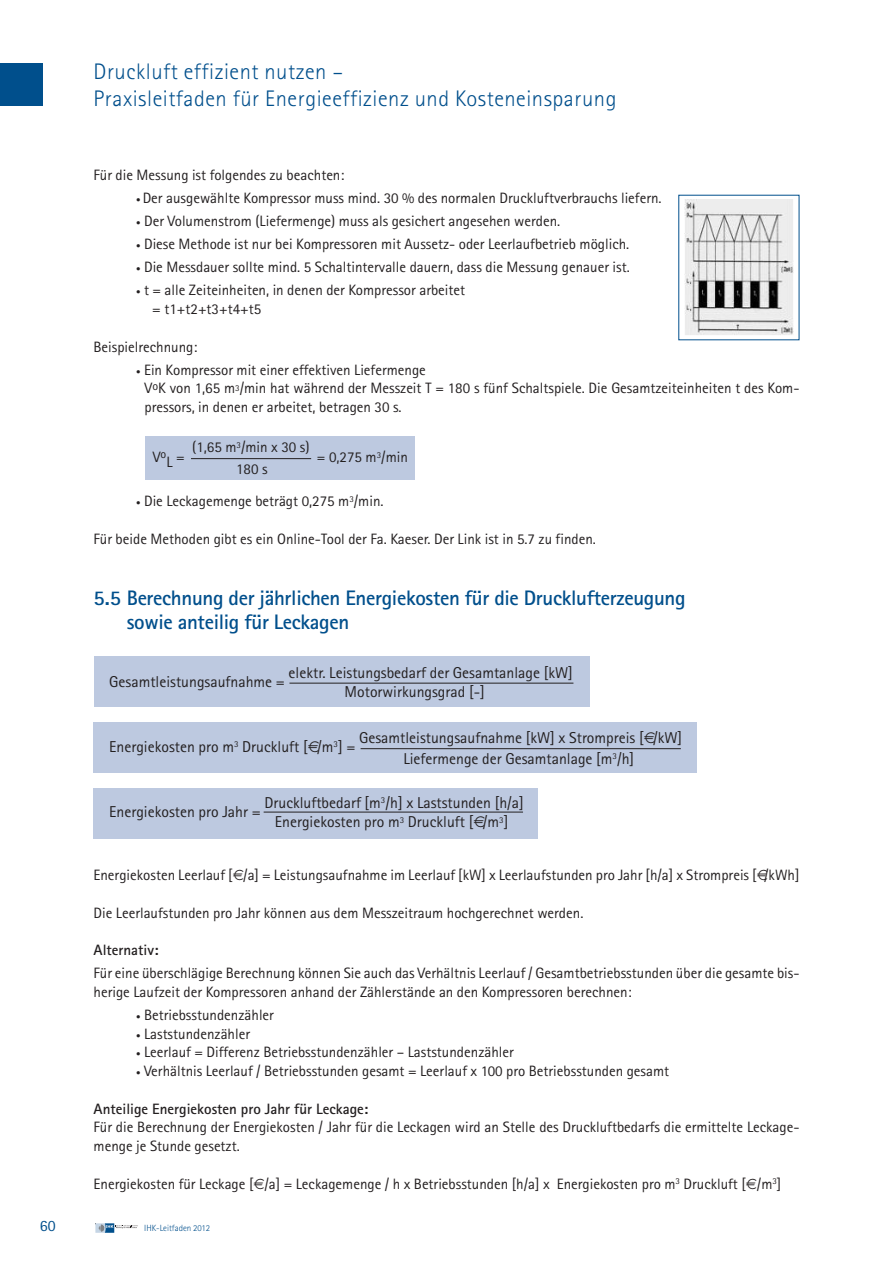
<style>
.page{position:relative;width:893px;height:1263px;background:#fff}
.page>*{position:absolute;margin:0;border:0;box-sizing:border-box;transform-origin:0 0}
.t1{font:300 22.5px/27px "Rotis Sans Serif";letter-spacing:.025em;color:#004f8c}
.t2{font:700 21px/24px "Rotis Sans Serif";letter-spacing:-.015em;color:#004f8c}
.t3{font:15.75px/19.5px "Rotis Sans Serif";color:#231f20;text-align:center}
.t4{font:15.75px "Rotis Sans Serif";color:#004f8c}
.t5{font:15px/18.8px "Rotis Sans Serif";color:#231f20}
.t6{font:700 15px "Rotis Sans Serif";color:#231f20}
.t7{font:300 9px "Rotis Sans Serif";color:#004f8c}
.s1{font-size:9px}
</style>
<div class="page">
<div style="left:0;top:64px;width:43px;height:42px;background:#004f8c"></div>
<svg style="left:95px;top:1223px;width:43px;height:10px"></svg>
<img style="left:684px;top:199px;width:109px;height:136px">
<div style="left:145px;top:436px;width:270px;height:43px;background:#bdc9e0"></div>
<hr style="left:191px;top:458px;width:120px;height:1px;background:#231f20">
<div style="left:94px;top:657px;width:495px;height:50px;background:#bdc9e0"></div>
<hr style="left:289px;top:683px;width:284px;height:1px;background:#231f20">
<div style="left:94px;top:722px;width:603px;height:50px;background:#bdc9e0"></div>
<hr style="left:361px;top:748px;width:320px;height:1px;background:#231f20">
<div style="left:94px;top:788px;width:444px;height:50px;background:#bdc9e0"></div>
<hr style="left:264px;top:812px;width:259px;height:1px;background:#231f20">
<h1 class="t1" style="left:94px;top:60px;width:524px">Druckluft effizient nutzen –<br>Praxisleitfaden für Energieeffizienz und Kosteneinsparung</h1>
<p class="t5" style="left:94px;top:167px;width:252px">Für die Messung ist folgendes zu beachten:</p>
<p class="t5" style="left:136px;top:190px;width:527px"><span class="s1">•</span> Der ausgewählte Kompressor muss mind. 30 % des normalen Druckluftverbrauchs liefern.</p>
<p class="t5" style="left:136px;top:213px;width:426px"><span class="s1">•</span> Der Volumenstrom (Liefermenge) muss als gesichert angesehen werden.</p>
<p class="t5" style="left:136px;top:236px;width:495px"><span class="s1">•</span> Diese Methode ist nur bei Kompressoren mit Aussetz- oder Leerlaufbetrieb möglich.</p>
<p class="t5" style="left:136px;top:259px;width:495px"><span class="s1">•</span> Die Messdauer sollte mind. 5 Schaltintervalle dauern, dass die Messung genauer ist.</p>
<p class="t5" style="left:152px;top:282px;width:314px;text-indent:-16px"><span class="s1">•</span> t = alle Zeiteinheiten, in denen der Kompressor arbeitet = t1+t2+t3+t4+t5</p>
<p class="t5" style="left:94px;top:339px;width:105px">Beispielrechnung:</p>
<p class="t5" style="left:145px;top:362px;width:656px;text-indent:-9px"><span class="s1">•</span> Ein Kompressor mit einer effektiven Liefermenge<br>V<sup>o</sup>K von 1,65 m<sup>3</sup>/min hat während der Messzeit T = 180 s fünf Schaltspiele. Die Gesamtzeiteinheiten t des Kom&shy;pressors, in denen er arbeitet, betragen 30 s.</p>
<p class="t5" style="left:153px;top:449px;width:15px">V<sup>o</sup></p>
<p class="t5" style="left:166px;top:452px;width:20px">L=</p>
<p class="t5" style="left:192px;top:439px;width:119px">(1,65 m<sup>3</sup>/min x 30 s)</p>
<p class="t5" style="left:236px;top:461px;width:33px">180 s</p>
<p class="t5" style="left:317px;top:449px;width:92px">= 0,275 m<sup>3</sup>/min</p>
<p class="t5" style="left:136px;top:493px;width:249px"><span class="s1">•</span> Die Leckagemenge beträgt 0,275 m<sup>3</sup>/min.</p>
<p class="t5" style="left:94px;top:530px;width:504px">Für beide Methoden gibt es ein Online-Tool der Fa. Kaeser. Der Link ist in 5.7 zu finden.</p>
<h2 class="t2" style="left:127px;top:588px;width:560px;text-indent:-33px">5.5 Berechnung der jährlichen Energiekosten für die Drucklufterzeugung sowie anteilig für Leckagen</h2>
<p class="t3" style="left:109px;top:673px;width:177px">Gesamtleistungsaufnahme =</p>
<p class="t3" style="left:345px;top:664px;width:230px;text-align:left;text-indent:-56px">elektr. Leistungsbedarf der Gesamtanlage [kW]<br>Motorwirkungsgrad [-]</p>
<p class="t3" style="left:109px;top:738px;width:248px">Energiekosten pro m<sup>3</sup> Druckluft [ /m<sup>3</sup>] =</p>
<p class="t3" style="left:359px;top:728px;width:325px;line-height:21px">Gesamtleistungsaufnahme [kW] x Strompreis [ /kW]<br>Liefermenge der Gesamtanlage [m<sup>3</sup>/h]</p>
<p class="t3" style="left:109px;top:803px;width:153px">Energiekosten pro Jahr =</p>
<p class="t3" style="left:264px;top:794px;width:261px">Druckluftbedarf [m<sup>3</sup>/h] x Laststunden [h/a]<br>Energiekosten pro m<sup>3</sup> Druckluft [ /m<sup>3</sup>]</p>
<p class="t5" style="left:94px;top:867px;width:707px">Energiekosten Leerlauf [ /a] = Leistungsaufnahme im Leerlauf [kW] x Leerlaufstunden pro Jahr [h/a] x Strompreis [ /kWh]</p>
<p class="t5" style="left:94px;top:904px;width:491px">Die Leerlaufstunden pro Jahr können aus dem Messzeitraum hochgerechnet werden.</p>
<p class="t6" style="left:94px;top:945px;width:66px">Alternativ:</p>
<p class="t5" style="left:94px;top:965px;width:707px">Für eine überschlägige Berechnung können Sie auch das Verhältnis Leerlauf / Gesamtbetriebsstunden über die gesamte bis&shy;herige Laufzeit der Kompressoren anhand der Zählerstände an den Kompressoren berechnen:</p>
<p class="t5" style="left:136px;top:1007px;width:139px"><span class="s1">•</span> Betriebsstundenzähler</p>
<p class="t5" style="left:136px;top:1025px;width:116px"><span class="s1">•</span> Laststundenzähler</p>
<p class="t5" style="left:136px;top:1044px;width:379px"><span class="s1">•</span> Leerlauf = Differenz Betriebsstundenzähler – Laststundenzähler</p>
<p class="t5" style="left:136px;top:1063px;width:535px"><span class="s1">•</span> Verhältnis Leerlauf / Betriebsstunden gesamt = Leerlauf x 100 pro Betriebsstunden gesamt</p>
<p class="t6" style="left:94px;top:1103px;width:276px">Anteilige Energiekosten pro Jahr für Leckage:</p>
<p class="t5" style="left:94px;top:1119px;width:707px">Für die Berechnung der Energiekosten / Jahr für die Leckagen wird an Stelle des Druckluftbedarfs die ermittelte Leckage&shy;menge je Stunde gesetzt.</p>
<p class="t5" style="left:94px;top:1175px;width:689px">Energiekosten für Leckage [ /a] = Leckagemenge / h x Betriebsstunden [h/a] x Energiekosten pro m<sup>3</sup> Druckluft [ /m<sup>3</sup>]</p>
<p class="t4" style="left:40px;top:1220px;width:17px">60</p>
<p class="t7" style="left:144px;top:1225px;width:68px">IHK-Leitfaden 2012</p>
</div>
